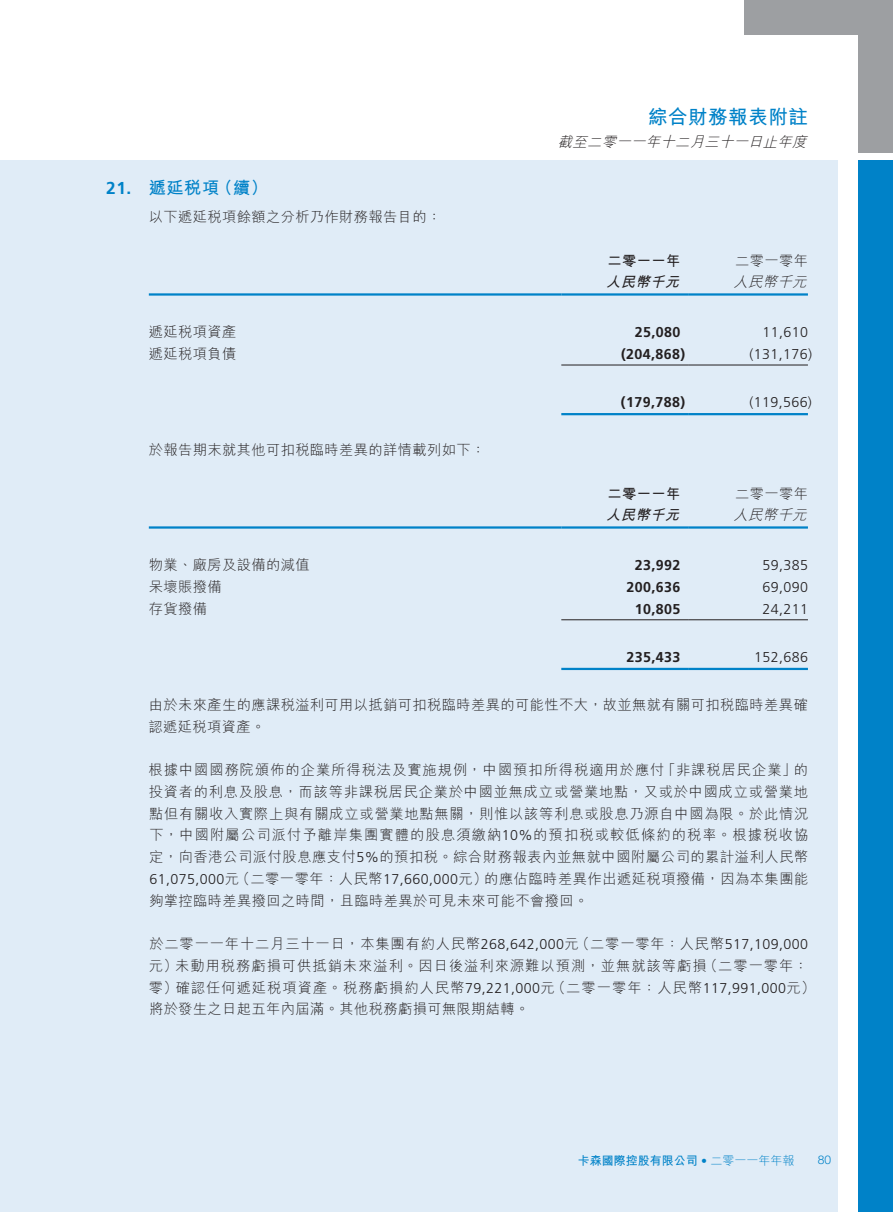
<style>
.page{position:relative;width:893px;height:1212px;background:#fff}
.page>*{position:absolute;margin:0;border:0;box-sizing:border-box;transform-origin:0 0}
.t1{font:700 19.5px "M Hei HK";letter-spacing:.03em;color:#0082c8}
.t2{font:700 17.25px "M Hei HK";color:#0082c8}
.t3{font:300 14.25px/21.8px "M Hei HK";letter-spacing:.03em;color:#231f20}
.t4{font:300 14.25px/21.8px "M Hei HK";letter-spacing:.07em;color:#231f20}
.t5{font:700 14.25px "Frutiger LT Std";letter-spacing:.03em;color:#231f20}
.t6{font:300 14.25px "Frutiger LT Std";letter-spacing:.03em;color:#231f20}
.t7{font:italic 300 14.25px "M Hei HK";color:#231f20}
.t8{font:700 14.25px "M Hei HK";letter-spacing:.03em;color:#231f20}
.t9{font:italic 700 14.25px "M Hei HK";color:#231f20}
.t10{font:700 12px "M Hei HK";color:#0082c8}
.t11{font:300 12px "Helvetica Neue LT Std";color:#0082c8}
.s1{font-family:"Frutiger LT Std"}
.s2{font-family:"Frutiger LT Std";font-weight:300}
.s3{font-weight:300}
</style>
<div class="page">
<div style="left:0;top:160px;width:838px;height:1052px;background:#e0ecf7"></div>
<div style="left:859px;top:160px;width:34px;height:1052px;background:#0082c8"></div>
<div style="left:859px;top:0;width:34px;height:152px;background:#9d9fa2"></div>
<div style="left:744px;top:0;width:149px;height:34px;background:#9d9fa2"></div>
<hr style="left:149px;top:293px;width:412px;height:3px;background:#0082c8">
<hr style="left:561px;top:293px;width:128px;height:3px;background:#0082c8">
<hr style="left:689px;top:293px;width:119px;height:3px;background:#0082c8">
<hr style="left:561px;top:365px;width:128px;height:1px;background:#231f20">
<hr style="left:689px;top:365px;width:119px;height:1px;background:#231f20">
<hr style="left:561px;top:413px;width:128px;height:2px;background:#0082c8">
<hr style="left:689px;top:413px;width:119px;height:2px;background:#0082c8">
<hr style="left:149px;top:526px;width:412px;height:3px;background:#0082c8">
<hr style="left:561px;top:526px;width:128px;height:3px;background:#0082c8">
<hr style="left:689px;top:526px;width:119px;height:3px;background:#0082c8">
<hr style="left:561px;top:619px;width:128px;height:1px;background:#231f20">
<hr style="left:689px;top:619px;width:119px;height:1px;background:#231f20">
<hr style="left:561px;top:668px;width:128px;height:2px;background:#0082c8">
<hr style="left:689px;top:668px;width:119px;height:2px;background:#0082c8">
<p class="t2" style="left:106px;top:175px;width:163px"><span class="s1">21.</span> 遞延稅項（續）</p>
<p class="t3" style="left:149px;top:205px;width:294px">以下遞延稅項餘額之分析乃作財務報告目的：</p>
<h1 class="t1" style="left:648px;top:102px;width:161px">綜合財務報表附註</h1>
<p class="t7" style="left:558px;top:132px;width:255px">截至二零一一年十二月三十一日止年度</p>
<p class="t8" style="left:608px;top:250px;width:74px">二零一一年</p>
<p class="t3" style="left:735px;top:249px;width:74px">二零一零年</p>
<p class="t9" style="left:606px;top:272px;width:79px">人民幣千元</p>
<p class="t7" style="left:734px;top:272px;width:79px">人民幣千元</p>
<p class="t3" style="left:149px;top:321px;width:89px">遞延稅項資產</p>
<p class="t5" style="left:635px;top:324px;width:47px">25,080</p>
<p class="t6" style="left:762px;top:324px;width:47px">11,610</p>
<p class="t3" style="left:149px;top:342px;width:89px">遞延稅項負債</p>
<p class="t5" style="left:621px;top:346px;width:66px">(204,868)</p>
<p class="t6" style="left:749px;top:346px;width:64px">(131,176)</p>
<p class="t5" style="left:621px;top:394px;width:66px">(179,788)</p>
<p class="t6" style="left:749px;top:394px;width:64px">(119,566)</p>
<p class="t3" style="left:149px;top:438px;width:338px">於報告期末就其他可扣稅臨時差異的詳情載列如下：</p>
<p class="t8" style="left:608px;top:483px;width:74px">二零一一年</p>
<p class="t3" style="left:735px;top:482px;width:74px">二零一零年</p>
<p class="t9" style="left:606px;top:505px;width:79px">人民幣千元</p>
<p class="t7" style="left:734px;top:505px;width:79px">人民幣千元</p>
<p class="t3" style="left:149px;top:554px;width:162px">物業、廠房及設備的減值</p>
<p class="t5" style="left:635px;top:557px;width:47px">23,992</p>
<p class="t6" style="left:762px;top:557px;width:47px">59,385</p>
<p class="t3" style="left:149px;top:575px;width:74px">呆壞賬撥備</p>
<p class="t5" style="left:627px;top:579px;width:55px">200,636</p>
<p class="t6" style="left:762px;top:579px;width:47px">69,090</p>
<p class="t3" style="left:149px;top:597px;width:60px">存貨撥備</p>
<p class="t5" style="left:635px;top:600px;width:47px">10,805</p>
<p class="t6" style="left:762px;top:601px;width:47px">24,211</p>
<p class="t5" style="left:626px;top:648px;width:55px">235,433</p>
<p class="t6" style="left:754px;top:649px;width:55px">152,686</p>
<p class="t3" style="left:149px;top:693px;width:661px">由於未來產生的應課稅溢利可用以抵銷可扣稅臨時差異的可能性不大，故並無就有關可扣稅臨時差異確認遞延稅項資產。</p>
<p class="t3" style="left:149px;top:758px;width:661px;text-align:justify">根據中國國務院頒佈的企業所得稅法及實施規例，中國預扣所得稅適用於應付「非課稅居民企業」的投資者的利息及股息，而該等非課稅居民企業於中國並無成立或營業地點，又或於中國成立或營業地點但有關收入實際上與有關成立或營業地點無關，則惟以該等利息或股息乃源自中國為限。於此情況下，中國附屬公司派付予離岸集團實體的股息須繳納<span class="s1">10%</span>的預扣稅或較低條約的稅率。根據稅收協定，向香港公司派付股息應支付<span class="s1">5%</span>的預扣稅。綜合財務報表內並無就中國附屬公司的累計溢利人民幣<span class="s1">61,075,000</span>元（二零一零年：人民幣<span class="s1">17,660,000</span>元）的應佔臨時差異作出遞延稅項撥備，因為本集團能夠掌控臨時差異撥回之時間，且臨時差異於可見未來可能不會撥回。</p>
<p class="t4" style="left:149px;top:932px;width:668px">於二零一一年十二月三十一日，本集團有約人民幣<span class="s1">268,642,000</span>元（二零一零年：人民幣<span class="s1">517,109,000</span>元）未動用稅務虧損可供抵銷未來溢利。因日後溢利來源難以預測，並無就該等虧損（二零一零年：零）確認任何遞延稅項資產。稅務虧損約人民幣<span class="s1">79,221,000</span>元（二零一零年：人民幣<span class="s1">117,991,000</span>元）將於發生之日起五年內屆滿。其他稅務虧損可無限期結轉。</p>
<p class="t10" style="left:578px;top:1152px;width:218px">卡森國際控股有限公司 <span class="s2">•</span> <span class="s3">二零一一年年報</span></p>
<p class="t11" style="left:818px;top:1152px;width:15px">80</p>
</div>
